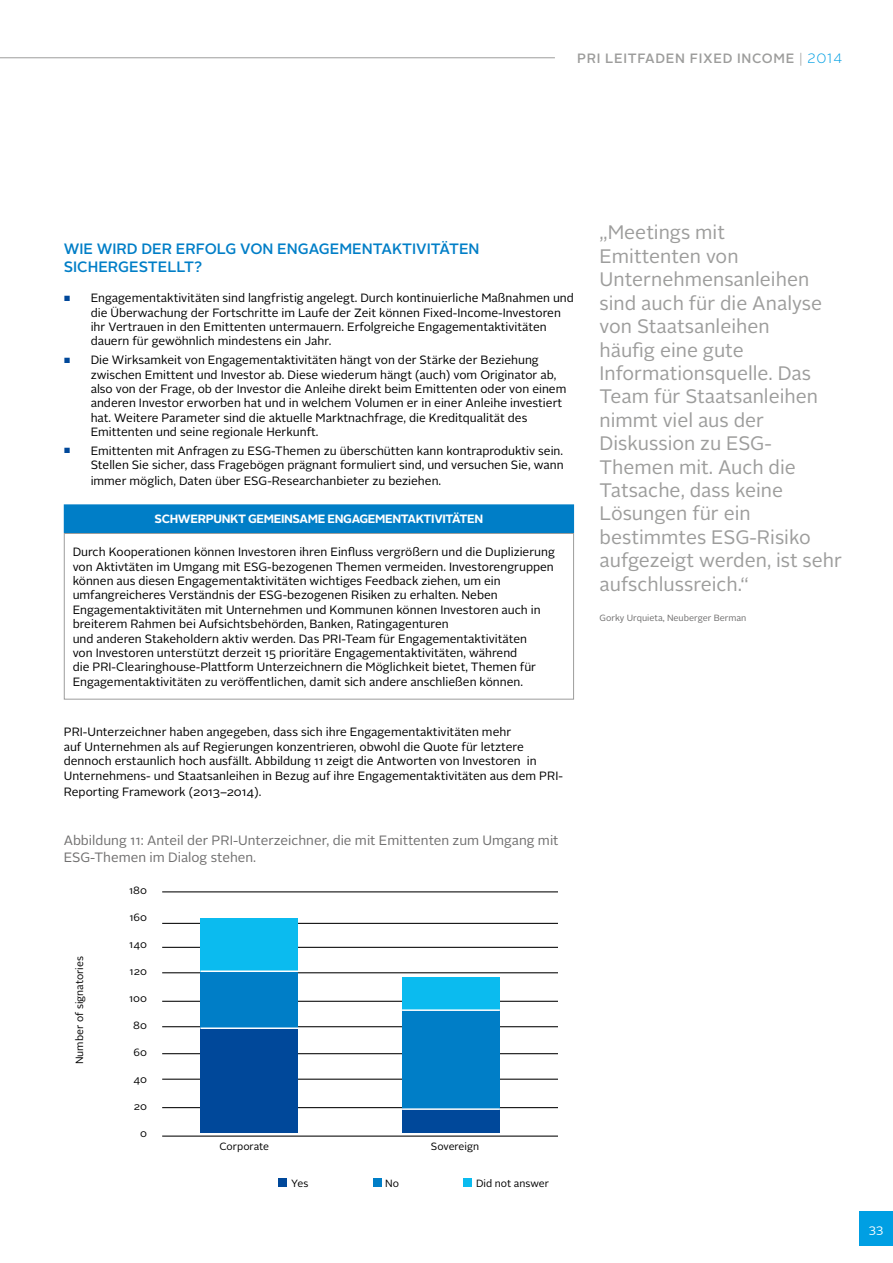
<style>
.page{position:relative;width:893px;height:1263px;background:#fff}
.page>*{position:absolute;margin:0;border:0;box-sizing:border-box;transform-origin:0 0}
.t1{font:19.5px/23.4px "Alright Sans";color:#9d9d9c}
.t2{font:500 15px/18px "Alright Sans";color:#007ec7}
.t3{font:13.5px/16.2px "Alright Sans";color:#706f6f}
.t4{font:500 13.5px "Alright Sans";letter-spacing:.05em;color:#9d9d9c}
.t5{font:12px/14.4px "Alright Sans";color:#000}
.t6{font:700 12px "Alright Sans";letter-spacing:-.03em;color:#fff}
.t7{font:12px "Alright Sans";color:#fff}
.t8{font:10.5px "Alright Sans";color:#000}
.t9{font:9px "Alright Sans";color:#706f6f}
.s1{font-weight:300}
.s2{font-weight:300;color:#009fe3}
.s3{font-size:7.5px;color:#00489a}
</style>
<div class="page">
<hr style="left:0;top:57px;width:555px;height:1px;background:#9d9d9c">
<div style="left:859px;top:1212px;width:34px;height:34px;background:#009fe3"></div>
<div style="left:64px;top:533px;width:510px;height:166px;border:1px solid #9d9d9c"></div>
<div style="left:64px;top:505px;width:510px;height:27px;background:#007ec7"></div>
<div style="left:64px;top:504px;width:510px;height:29px;border:1px solid #007ec7"></div>
<hr style="left:162px;top:891px;width:396px;height:1px;background:#000">
<hr style="left:162px;top:923px;width:396px;height:1px;background:#000">
<hr style="left:162px;top:947px;width:396px;height:1px;background:#000">
<hr style="left:162px;top:972px;width:396px;height:1px;background:#000">
<hr style="left:162px;top:1001px;width:396px;height:1px;background:#000">
<hr style="left:162px;top:1026px;width:396px;height:1px;background:#000">
<hr style="left:162px;top:1053px;width:396px;height:1px;background:#000">
<hr style="left:162px;top:1079px;width:396px;height:1px;background:#000">
<hr style="left:162px;top:1107px;width:396px;height:1px;background:#000">
<hr style="left:162px;top:1135px;width:396px;height:1px;background:#000">
<div style="left:279px;top:1179px;width:8px;height:8px;background:#00489a"></div>
<div style="left:373px;top:1179px;width:8px;height:8px;background:#007ec7"></div>
<div style="left:464px;top:1179px;width:8px;height:8px;background:#0bbbef"></div>
<div style="left:200px;top:1028px;width:98px;height:104px;background:#00489a"></div>
<div style="left:200px;top:971px;width:98px;height:57px;background:#007ec7"></div>
<div style="left:200px;top:918px;width:98px;height:53px;background:#0bbbef"></div>
<div style="left:402px;top:1109px;width:98px;height:23px;background:#00489a"></div>
<div style="left:402px;top:1010px;width:98px;height:99px;background:#007ec7"></div>
<div style="left:402px;top:977px;width:98px;height:33px;background:#0bbbef"></div>
<hr style="left:200px;top:970px;width:98px;height:2px;background:#fff">
<hr style="left:200px;top:1027px;width:98px;height:2px;background:#fff">
<hr style="left:402px;top:1108px;width:98px;height:2px;background:#fff">
<hr style="left:402px;top:1009px;width:98px;height:2px;background:#fff">
<p class="t4" style="left:577px;top:49px;width:266px">PRI LEITFADEN FIXED INCOME <span class="s1">|</span> <span class="s2">2014</span></p>
<p class="t2" style="left:64px;top:240px;width:417px">WIE WIRD DER ERFOLG VON ENGAGEMENTAKTIVITÄTEN<br>SICHERGESTELLT?</p>
<p class="t5" style="left:91px;top:291px;width:485px;text-indent:-27px"><span class="s3">■</span> Engagementaktivitäten sind langfristig angelegt. Durch kontinuierliche Maßnahmen und die Überwachung der Fortschritte im Laufe der Zeit können Fixed-Income-Investoren ihr Vertrauen in den Emittenten untermauern. Erfolgreiche Engagementaktivitäten dauern für gewöhnlich mindestens ein Jahr.</p>
<p class="t5" style="left:91px;top:353px;width:477px;text-indent:-27px"><span class="s3">■</span> Die Wirksamkeit von Engagementaktivitäten hängt von der Stärke der Beziehung zwischen Emittent und Investor ab. Diese wiederum hängt (auch) vom Originator ab, also von der Frage, ob der Investor die Anleihe direkt beim Emittenten oder von einem anderen Investor erworben hat und in welchem Volumen er in einer Anleihe investiert hat. Weitere Parameter sind die aktuelle Marktnachfrage, die Kreditqualität des Emittenten und seine regionale Herkunft.</p>
<p class="t5" style="left:64px;top:444px;width:501px;text-align:right"><span class="s3">■</span> Emittenten mit Anfragen zu ESG-Themen zu überschütten kann kontraproduktiv sein.<br>Stellen Sie sicher, dass Fragebögen prägnant formuliert sind, und versuchen Sie, wann</p>
<p class="t5" style="left:91px;top:474px;width:352px">immer möglich, Daten über ESG-Researchanbieter zu beziehen.</p>
<p class="t6" style="left:155px;top:511px;width:330px">SCHWERPUNKT GEMEINSAME ENGAGEMENTAKTIVITÄTEN</p>
<p class="t5" style="left:73px;top:545px;width:484px">Durch Kooperationen können Investoren ihren Einfluss vergrößern und die Duplizierung von Aktivtäten im Umgang mit ESG-bezogenen Themen vermeiden. Investorengruppen können aus diesen Engagementaktivitäten wichtiges Feedback ziehen, um ein umfangreicheres Verständnis der ESG-bezogenen Risiken zu erhalten. Neben Engagementaktivitäten mit Unternehmen und Kommunen können Investoren auch in breiterem Rahmen bei Aufsichtsbehörden, Banken, Ratingagenturen<br>und anderen Stakeholdern aktiv werden. Das PRI-Team für Engagementaktivitäten<br>von Investoren unterstützt derzeit 15 prioritäre Engagementaktivitäten, während<br>die PRI-Clearinghouse-Plattform Unterzeichnern die Möglichkeit bietet, Themen für Engagementaktivitäten zu veröffentlichen, damit sich andere anschließen können.</p>
<p class="t5" style="left:64px;top:725px;width:501px">PRI-Unterzeichner haben angegeben, dass sich ihre Engagementaktivitäten mehr<br>auf Unternehmen als auf Regierungen konzentrieren, obwohl die Quote für letztere dennoch erstaunlich hoch ausfällt. Abbildung 11 zeigt die Antworten von Investoren in Unternehmens- und Staatsanleihen in Bezug auf ihre Engagementaktivitäten aus dem PRI-</p>
<p class="t5" style="left:64px;top:784px;width:199px">Reporting Framework (2013–2014).</p>
<p class="t3" style="left:64px;top:833px;width:496px">Abbildung 11: Anteil der PRI-Unterzeichner, die mit Emittenten zum Umgang mit<br>ESG-Themen im Dialog stehen.</p>
<p class="t8" style="left:129px;top:884px;width:19px">180</p>
<p class="t8" style="left:129px;top:910px;width:19px">160</p>
<p class="t8" style="left:129px;top:937px;width:19px">140</p>
<p class="t8" style="left:130px;top:964px;width:19px">120</p>
<p class="t8" style="left:129px;top:991px;width:19px">100</p>
<p class="t8" style="left:133px;top:1018px;width:15px">80</p>
<p class="t8" style="left:134px;top:1045px;width:15px">60</p>
<p class="t8" style="left:133px;top:1072px;width:15px">40</p>
<p class="t8" style="left:134px;top:1099px;width:15px">20</p>
<p class="t8" style="left:140px;top:1126px;width:8px">0</p>
<p class="t8" style="left:219px;top:1139px;width:51px">Corporate</p>
<p class="t8" style="left:431px;top:1139px;width:50px">Sovereign</p>
<p class="t8" style="left:291px;top:1176px;width:19px">Yes</p>
<p class="t8" style="left:385px;top:1176px;width:15px">No</p>
<p class="t8" style="left:476px;top:1176px;width:74px">Did not answer</p>
<p class="t8" style="left:72px;top:1064px;width:109px;rotate:-90deg">Number of signatories</p>
<p class="t1" style="left:600px;top:221px;width:244px">„Meetings mit<br>Emittenten von<br>Unternehmensanleihen sind auch für die Analyse von Staatsanleihen<br>häufig eine gute<br>Informationsquelle. Das<br>Team für Staatsanleihen nimmt viel aus der<br>Diskussion zu ESG-<br>Themen mit. Auch die<br>Tatsache, dass keine<br>Lösungen für ein bestimmtes ESG-Risiko aufgezeigt werden, ist sehr aufschlussreich.“</p>
<p class="t9" style="left:600px;top:611px;width:148px">Gorky Urquieta, Neuberger Berman</p>
<p class="t7" style="left:869px;top:1221px;width:16px">33</p>
</div>
